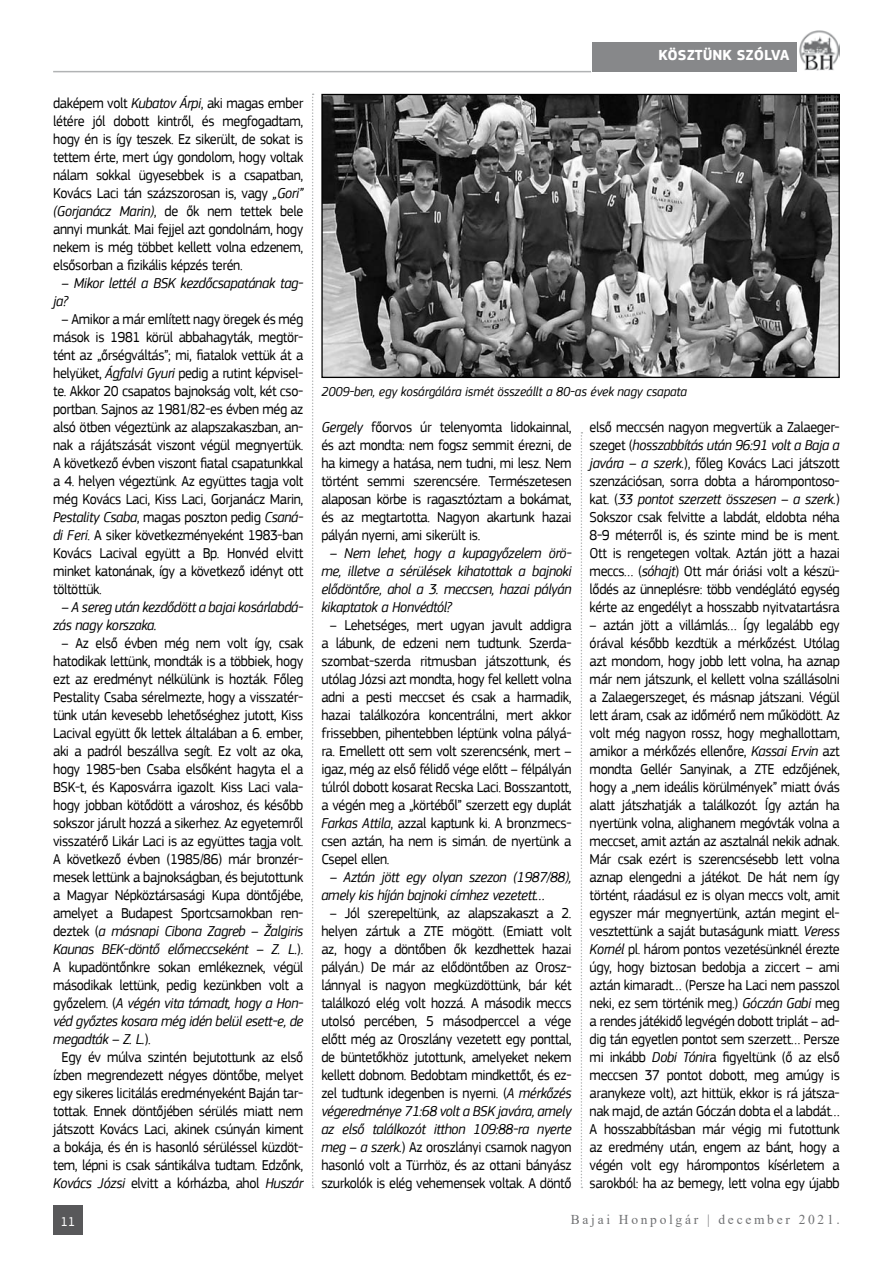
<style>
.page{position:relative;width:893px;height:1263px;background:#fff}
.page>*{position:absolute;margin:0;border:0;box-sizing:border-box;transform-origin:0 0}
.t1{font:15px/18px "PF Square Sans Pro";letter-spacing:-.025em;color:#000;text-align:justify;scale:.94 1}
.t2{font:italic 15px/18px "PF Square Sans Pro";letter-spacing:-.025em;color:#000;scale:.94 1}
.t3{font:700 15px "PF Square Sans Pro";color:#fff}
.t4{font:italic 13.5px "PF Square Sans Pro";letter-spacing:-.01em;color:#000;scale:.95 1}
.t5{font:13.5px "Times New Roman";letter-spacing:.2em;color:#707173}
.t6{font:13.5px "PF Square Sans Pro";color:#fff}
.s1{font-style:italic}
.s2{font-style:normal}
</style>
<div class="page">
<div style="left:53px;top:1205px;width:30px;height:30px;background:#58585a"></div>
<div style="left:592px;top:42px;width:205px;height:30px;background:#87888a"></div>
<hr style="left:53px;top:71px;width:538px;height:1px;background:#b1b3b4">
<img style="left:799px;top:30px;width:40px;height:41px">
<svg style="left:581px;top:432px;width:1px;height:756px"></svg>
<svg style="left:312px;top:94px;width:2px;height:1094px"></svg>
<img style="left:323px;top:96px;width:515px;height:280px">
<div style="left:321px;top:94px;width:519px;height:284px;border:1px solid #000"></div>
<p class="t1" style="left:53px;top:94px;width:268px">daképem volt <span class="s1">Kubatov Árpi</span>, aki magas ember létére jól dobott kintről, és megfogadtam, hogy én is így teszek. Ez sikerült, de sokat is tettem érte, mert úgy gondolom, hogy voltak nálam sokkal ügyesebbek is a csapatban, Kovács Laci tán százszorosan is, vagy <span class="s1">„Gori” (Gorjanácz Marin)</span>, de ők nem tettek bele annyi munkát. Mai fejjel azt gondolnám, hogy nekem is még többet kellett volna edzenem, elsősorban a fizikális képzés terén.</p>
<p class="t2" style="left:53px;top:274px;width:268px;text-indent:9px">– Mikor lettél a BSK kezdőcsapatának tag&shy;ja?</p>
<p class="t1" style="left:53px;top:310px;width:268px;text-indent:9px">– Amikor a már említett nagy öregek és még mások is 1981 körül abbahagyták, megtör&shy;tént az „őrségváltás”; mi, fiatalok vettük át a helyüket, <span class="s1">Ágfalvi Gyuri</span> pedig a rutint képvisel&shy;te. Akkor 20 csapatos bajnokság volt, két cso&shy;portban. Sajnos az 1981/82-es évben még az alsó ötben végeztünk az alapszakaszban, an&shy;nak a rájátszását viszont végül megnyertük.<br>A következő évben viszont fiatal csapatunkkal a 4. helyen végeztünk. Az együttes tagja volt még Kovács Laci, Kiss Laci, Gorjanácz Marin, <span class="s1">Pestality Csaba</span>, magas poszton pedig <span class="s1">Csaná&shy;di Feri</span>. A siker következményeként 1983-ban Kovács Lacival együtt a Bp. Honvéd elvitt minket katonának, így a következő idényt ott töltöttük.</p>
<p class="t2" style="left:53px;top:598px;width:268px;text-indent:9px">– A sereg után kezdődött a bajai kosárlabdá&shy;zás nagy korszaka.</p>
<p class="t1" style="left:62px;top:634px;width:259px">– Az első évben még nem volt így, csak</p>
<p class="t1" style="left:53px;top:652px;width:268px">hatodikak lettünk, mondták is a többiek, hogy</p>
<p class="t1" style="left:53px;top:670px;width:268px">ezt az eredményt nélkülünk is hozták. Főleg</p>
<p class="t1" style="left:53px;top:688px;width:268px">Pestality Csaba sérelmezte, hogy a visszatér-</p>
<p class="t1" style="left:53px;top:706px;width:268px">tünk után kevesebb lehetőséghez jutott, Kiss</p>
<p class="t1" style="left:53px;top:724px;width:268px">Lacival együtt ők lettek általában a 6. ember,</p>
<p class="t1" style="left:53px;top:742px;width:268px">aki a padról beszállva segít. Ez volt az oka,</p>
<p class="t1" style="left:53px;top:760px;width:268px">hogy 1985-ben Csaba elsőként hagyta el a</p>
<p class="t1" style="left:53px;top:778px;width:268px">BSK-t, és Kaposvárra igazolt. Kiss Laci vala-</p>
<p class="t1" style="left:53px;top:796px;width:268px">hogy jobban kötődött a városhoz, és később</p>
<p class="t1" style="left:53px;top:814px;width:268px">sokszor járult hozzá a sikerhez. Az egyetemről</p>
<p class="t1" style="left:53px;top:832px;width:268px">visszatérő Likár Laci is az együttes tagja volt.</p>
<p class="t1" style="left:53px;top:850px;width:268px">A következő évben (1985/86) már bronzér-</p>
<p class="t1" style="left:53px;top:868px;width:268px">mesek lettünk a bajnokságban, és bejutottunk</p>
<p class="t1" style="left:53px;top:886px;width:268px">a Magyar Népköztársasági Kupa döntőjébe,</p>
<p class="t1" style="left:53px;top:904px;width:268px">amelyet a Budapest Sportcsarnokban ren-</p>
<p class="t2" style="left:53px;top:922px;width:268px"><span class="s2">deztek (</span>a másnapi Cibona Zagreb – Žalgiris</p>
<p class="t2" style="left:53px;top:940px;width:268px">Kaunas BEK-döntő előmeccseként – Z. L.<span class="s2">).</span></p>
<p class="t1" style="left:53px;top:958px;width:268px">A kupadöntőnkre sokan emlékeznek, végül</p>
<p class="t1" style="left:53px;top:976px;width:268px">másodikak lettünk, pedig kezünkben volt a</p>
<p class="t2" style="left:53px;top:994px;width:268px"><span class="s2">győzelem. (</span>A végén vita támadt, hogy a Hon-</p>
<p class="t2" style="left:53px;top:1012px;width:268px">véd győztes kosara még idén belül esett-e, de</p>
<p class="t2" style="left:53px;top:1030px;width:105px">megadták – Z. L.<span class="s2">).</span></p>
<p class="t1" style="left:62px;top:1048px;width:259px">Egy év múlva szintén bejutottunk az első</p>
<p class="t1" style="left:53px;top:1066px;width:268px">ízben megrendezett négyes döntőbe, melyet</p>
<p class="t1" style="left:53px;top:1084px;width:268px">egy sikeres licitálás eredményeként Baján tar-</p>
<p class="t1" style="left:53px;top:1102px;width:268px">tottak. Ennek döntőjében sérülés miatt nem</p>
<p class="t1" style="left:53px;top:1120px;width:268px">játszott Kovács Laci, akinek csúnyán kiment</p>
<p class="t1" style="left:53px;top:1138px;width:268px">a bokája, és én is hasonló sérüléssel küzdöt-</p>
<p class="t1" style="left:53px;top:1156px;width:268px">tem, lépni is csak sántikálva tudtam. Edzőnk,</p>
<p class="t1" style="left:53px;top:1174px;width:268px"><span class="s1">Kovács Józsi</span> elvitt a kórházba, ahol <span class="s1">Huszár</span></p>
<p class="t3" style="left:659px;top:46px;width:63px">KÖSZTÜNKSZ</p>
<p class="t3" style="left:754px;top:46px;width:37px">ÓLVA</p>
<p class="t4" style="left:321px;top:384px;width:386px">2009-ben, egy kosárgálára ismét összeállt a 80-as évek nagy csapata</p>
<p class="t1" style="left:321px;top:418px;width:268px"><span class="s1">Gergely</span> főorvos úr telenyomta lidokainnal, és azt mondta: nem fogsz semmit érezni, de ha kimegy a hatása, nem tudni, mi lesz. Nem történt semmi szerencsére. Természetesen alaposan körbe is ragasztóztam a bokámat, és az megtartotta. Nagyon akartunk hazai pályán nyerni, ami sikerült is.</p>
<p class="t2" style="left:321px;top:544px;width:268px;text-align:justify;text-indent:9px">– Nem lehet, hogy a kupagyőzelem örö&shy;me, illetve a sérülések kihatottak a bajnoki elődöntőre, ahol a 3. meccsen, hazai pályán kikaptatok a Honvédtól?</p>
<p class="t1" style="left:321px;top:616px;width:268px;text-indent:9px">– Lehetséges, mert ugyan javult addigra a lábunk, de edzeni nem tudtunk. Szerda&shy;szombat-szerda ritmusban játszottunk, és utólag Józsi azt mondta, hogy fel kellett volna adni a pesti meccset és csak a harmadik, hazai találkozóra koncentrálni, mert akkor frissebben, pihentebben léptünk volna pályá&shy;ra. Emellett ott sem volt szerencsénk, mert – igaz, még az első félidő vége előtt – félpályán túlról dobott kosarat Recska Laci. Bosszantott, a végén meg a „körtéből” szerzett egy duplát <span class="s1">Farkas Attila</span>, azzal kaptunk ki. A bronzmec - csen aztán, ha nem is simán. de nyertünk a Csepel ellen.</p>
<p class="t2" style="left:321px;top:868px;width:268px;text-indent:9px">– Aztán jött egy olyan szezon (1987/88), amely kis híján bajnoki címhez vezetett…</p>
<p class="t1" style="left:321px;top:904px;width:268px;text-align:center">– Jól szerepeltünk, az alapszakaszt a 2. helyen zártuk a ZTE mögött. (Emiatt volt az, hogy a döntőben ők kezdhettek hazai pályán.) De már az elődöntőben az Orosz&shy;lánnyal is nagyon megküzdöttünk, bár két találkozó elég volt hozzá. A második meccs utolsó percében, 5 másodperccel a vége előtt még az Oroszlány vezetett egy ponttal, de büntetőkhöz jutottunk, amelyeket nekem kellett dobnom. Bedobtam mindkettőt, és ez&shy;zel tudtunk idegenben is nyerni. (<span class="s1">A mérkőzés végeredménye 71:68 volt a BSK javára, amely az első találkozót itthon 109:88-ra nyerte meg – a szerk.</span>) Az oroszlányi csarnok nagyon hasonló volt a Türrhöz, és az ottani bányász szurkolók is elég vehemensek voltak. A döntő</p>
<p class="t1" style="left:590px;top:418px;width:268px">első meccsén nagyon megvertük a Zalaeger&shy;szeget (<span class="s1">hosszabbítás után 96:91 volt a Baja a javára – a szerk.</span>), főleg Kovács Laci játszott szenzációsan, sorra dobta a hárompontoso&shy;kat. (<span class="s1">33 pontot szerzett összesen – a szerk.</span>)<br>Sokszor csak felvitte a labdát, eldobta néha 8-9 méterről is, és szinte mind be is ment.<br>Ott is rengetegen voltak. Aztán jött a hazai meccs… (<span class="s1">sóhajt</span>) Ott már óriási volt a készü&shy;lődés az ünneplésre: több vendéglátó egység kérte az engedélyt a hosszabb nyitvatartásra</p>
<p class="t1" style="left:590px;top:616px;width:268px">– aztán jött a villámlás… Így legalább egy órával később kezdtük a mérkőzést. Utólag azt mondom, hogy jobb lett volna, ha aznap már nem játszunk, el kellett volna szállásolni a Zalaegerszeget, és másnap játszani. Végül lett áram, csak az időmérő nem működött. Az volt még nagyon rossz, hogy meghallottam, amikor a mérkőzés ellenőre, <span class="s1">Kassai Ervin</span> azt mondta Gellér Sanyinak, a ZTE edzőjének, hogy a „nem ideális körülmények” miatt óvás alatt játszhatják a találkozót. Így aztán ha nyertünk volna, alighanem megóvták volna a meccset, amit aztán az asztalnál nekik adnak.<br>Már csak ezért is szerencsésebb lett volna aznap elengedni a játékot. De hát nem így történt, ráadásul ez is olyan meccs volt, amit egyszer már megnyertünk, aztán megint el&shy;vesztettünk a saját butaságunk miatt. <span class="s1">Veress Kornél</span> pl. három pontos vezetésünknél érezte úgy, hogy biztosan bedobja a ziccert – ami aztán kimaradt… (Persze ha Laci nem passzol neki, ez sem történik meg.) <span class="s1">Góczán Gabi</span> meg a rendes játékidő legvégén dobott triplát – ad&shy;dig tán egyetlen pontot sem szerzett… Persze mi inkább <span class="s1">Dobi Tóni</span>ra figyeltünk (ő az első meccsen 37 pontot dobott, meg amúgy is aranykeze volt), azt hittük, ekkor is rá játsza&shy;nak majd, de aztán Góczán dobta el a labdát… A hosszabbításban már végig mi futottunk az eredmény után, engem az bánt, hogy a végén volt egy hárompontos kísérletem a sarokból: ha az bemegy, lett volna egy újabb</p>
<p class="t6" style="left:60px;top:1214px;width:17px">11</p>
<p class="t5" style="left:571px;top:1210px;width:270px">Bajai Honpolgár | december 2021.</p>
</div>
